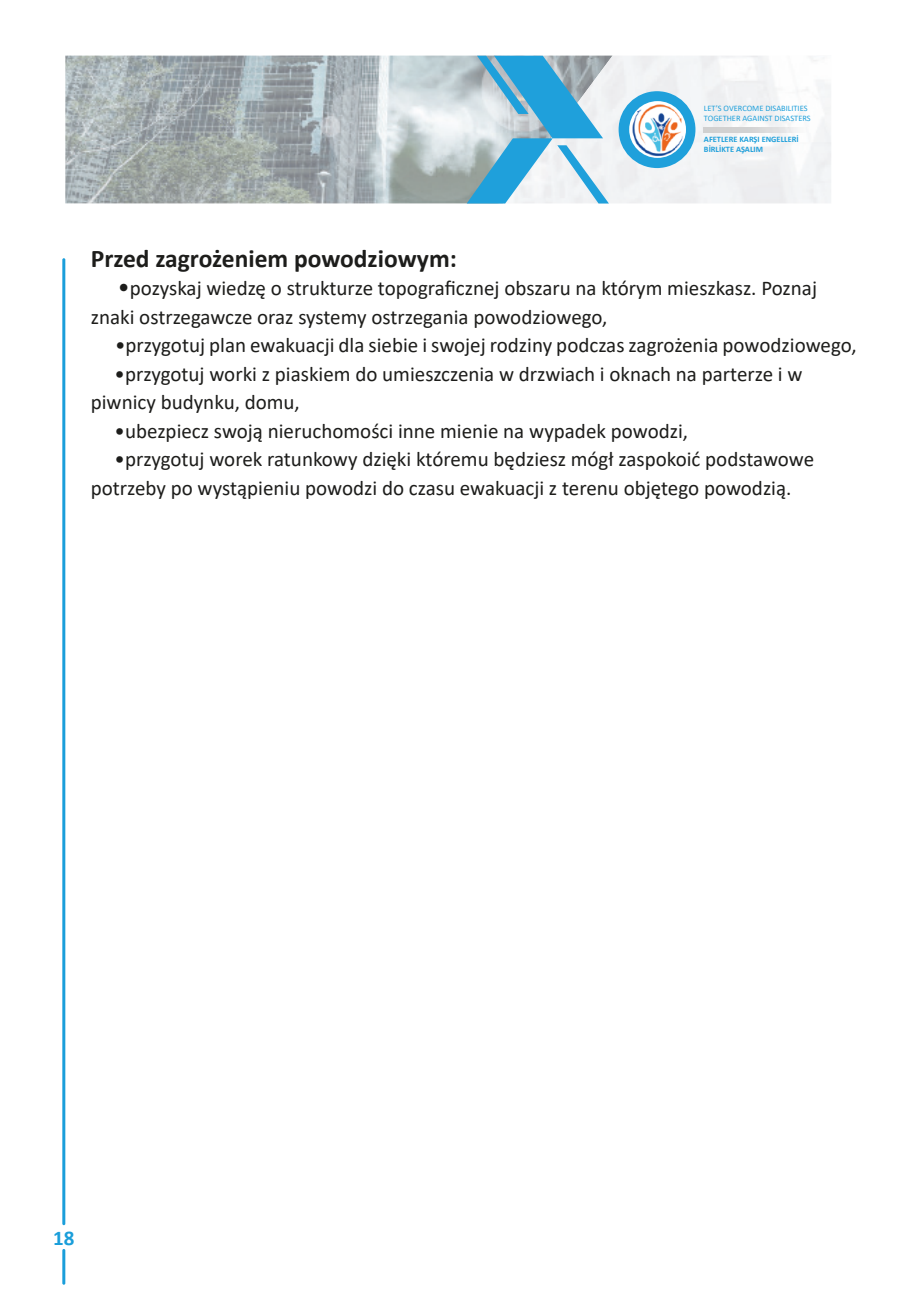
<style>
.page{position:relative;width:915px;height:1306px;background:#fff}
.page>*{position:absolute;margin:0;border:0;box-sizing:border-box;transform-origin:0 0}
.t1{font:700 25.5px "Calibri";color:#1d1d1b}
.t2{font:21px/28.5px "Calibri";color:#1d1d1b}
.t3{font:700 21px "Calibri";color:#1a9eda}
.t4{font:8.4px/10.1px "Calibri";color:#1fa0db}
.t5{font:700 8.4px/10.1px "Calibri";color:#1fa0db}
.s1{font-size:24px}
</style>
<div class="page">
<hr style="left:62px;top:258px;width:3px;height:967px;background:#1a9eda;border-radius:2px">
<hr style="left:62px;top:1248px;width:3px;height:36px;background:#1a9eda;border-radius:2px">
<img style="left:65px;top:56px;width:401px;height:147px">
<svg style="left:466px;top:55px;width:365px;height:148px"></svg>
<div style="left:618px;top:91px;width:77px;height:77px;background:#1fa0db;border-radius:50%"></div>
<img style="left:703px;top:127px;width:125px;height:5px">
<img style="left:629px;top:101px;width:56px;height:57px;border-radius:28px">
<p class="t4" style="left:703px;top:103px;width:108px">LET’S OVERCOME DISABILITIES<br>TOGETHER AGAINST DISASTERS</p>
<p class="t5" style="left:703px;top:134px;width:96px">AFETLERE KARŞI ENGELLERİ<br>BİRLİKTE AŞALIM</p>
<p class="t1" style="left:91px;top:240px;width:367px">Przed zagrożeniem powodziowym:</p>
<p class="t2" style="left:91px;top:273px;width:727px;text-indent:27px"><span class="s1">•</span>pozyskaj wiedzę o strukturze topograficznej obszaru na którym mieszkasz. Poznaj znaki ostrzegawcze oraz systemy ostrzegania powodziowego,</p>
<p class="t2" style="left:115px;top:330px;width:743px">•przygotuj plan ewakuacji dla siebie i swojej rodziny podczas zagrożenia powodziowego,</p>
<p class="t2" style="left:91px;top:359px;width:713px;text-indent:24px">•przygotuj worki z piaskiem do umieszczenia w drzwiach i oknach na parterze i w piwnicy budynku, domu,</p>
<p class="t2" style="left:114px;top:416px;width:575px">•ubezpiecz swoją nieruchomości inne mienie na wypadek powodzi,</p>
<p class="t2" style="left:91px;top:444px;width:724px;text-indent:24px">•przygotuj worek ratunkowy dzięki któremu będziesz mógł zaspokoić podstawowe potrzeby po wystąpieniu powodzi do czasu ewakuacji z terenu objętego powodzią.</p>
<p class="t3" style="left:53px;top:1223px;width:23px">18</p>
</div>
